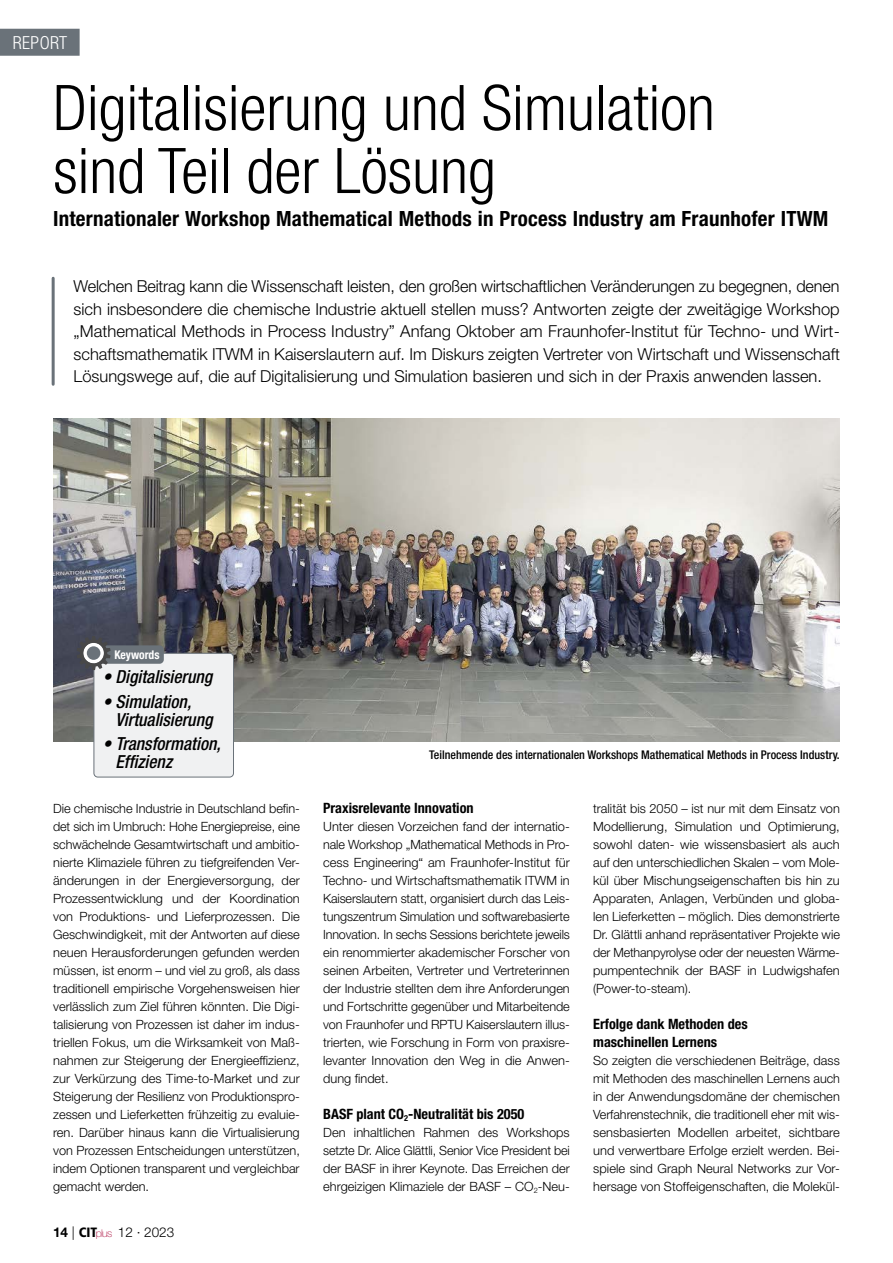
<style>
.page{position:relative;width:893px;height:1263px;background:#fff}
.page>*{position:absolute;margin:0;border:0;box-sizing:border-box;transform-origin:0 0}
.t1{font:300 condensed 63px/63px "Helvetica Neue LT Std";color:#000}
.t2{font:700 condensed 21px "Helvetica Neue LT Std";letter-spacing:.01em;color:#000}
.t3{font:italic 500 condensed 18px/18px "Helvetica Neue LT Std";color:#000}
.t4{font:300 condensed 18px "Helvetica Neue LT Std";letter-spacing:.025em;color:#fff}
.t5{font:300 16.5px/22.5px "Helvetica Neue LT Std";color:#000;text-align:justify}
.t6{font:700 condensed 14.25px/18px "Helvetica Neue LT Std";color:#000}
.t7{font:300 13.5px "Helvetica Neue LT Std";color:#000}
.t8{font:300 12.75px/18px "Helvetica Neue LT Std";color:#000;text-align:justify}
.t9{font:500 condensed 12px "Helvetica Neue LT Std";color:#000}
.t10{font:700 condensed 12px "Helvetica Neue LT Std";color:#fff;scale:.96 1}
.s1{font-weight:700}
.s2{font-family:"Frutiger LT Std";font-weight:900;font-stretch:condensed}
.s3{font-weight:100;font-size:10.65px;color:#aa0b3b}
</style>
<div class="page">
<hr style="left:52px;top:278px;width:3px;height:106px;background:#6a7279">
<img style="left:53px;top:418px;width:787px;height:323px">
<div style="left:94px;top:653px;width:139px;height:124px;background:#f0f1f2;border-radius:4px"></div>
<div style="left:94px;top:653px;width:140px;height:124px;border:1px solid #6a7279;border-radius:4px"></div>
<div style="left:93px;top:645px;width:71px;height:19px;background:#6a7279;border-radius:4px"></div>
<svg style="left:77px;top:636px;width:34px;height:34px"></svg>
<div style="left:87px;top:646px;width:13px;height:14px;background:#6a7279;border-radius:50%"></div>
<div style="left:0;top:29px;width:80px;height:27px;background:#6a7279"></div>
<h3 class="t4" style="left:13px;top:32px;width:47px">Report</h3>
<h1 class="t1" style="left:53px;top:76px;width:663px">Digitalisierung und Simulation sind Teil der Lösung</h1>
<h2 class="t2" style="left:53px;top:205px;width:777px">Internationaler Workshop Mathematical Methods in Process Industry am Fraunhofer ITWM</h2>
<p class="t5" style="left:74px;top:275px;width:768px">Welchen Beitrag kann die Wissenschaft leisten, den großen wirtschaftlichen Veränderungen zu begegnen, denen sich insbesondere die chemische Industrie aktuell stellen muss? Antworten zeigte der zweitägige Workshop „Mathematical Methods in Process Industry” Anfang Oktober am Fraunhofer-Institut für Techno- und Wirt&shy;schaftsmathematik ITWM in Kaiserslautern auf. Im Diskurs zeigten Vertreter von Wirtschaft und Wissenschaft Lösungswege auf, die auf Digitalisierung und Simulation basieren und sich in der Praxis anwenden lassen.</p>
<p class="t10" style="left:114px;top:647px;width:49px">Keywords</p>
<h3 class="t3" style="left:103px;top:668px;width:111px">• Digitalisierung</h3>
<h3 class="t3" style="left:116px;top:693px;width:98px;text-indent:-13px">• Simulation,<br>Virtualisierung</h3>
<h3 class="t3" style="left:116px;top:735px;width:107px;text-indent:-13px">• Transformation,<br>Effizienz</h3>
<p class="t9" style="left:429px;top:748px;width:412px">Teilnehmende des internationalen Workshops Mathematical Methods in Process Industry.</p>
<p class="t8" style="left:53px;top:799px;width:248px">Die chemische Industrie in Deutschland befin&shy;det sich im Umbruch: Hohe Energiepreise, eine schwächelnde Gesamtwirtschaft und ambitio&shy;nierte Klimaziele führen zu tiefgreifenden Ver&shy;änderungen in der Energieversorgung, der Prozessentwicklung und der Koordination von Produktions- und Lieferprozessen. Die Geschwindigkeit, mit der Antworten auf diese neuen Herausforderungen gefunden werden müssen, ist enorm – und viel zu groß, als dass traditionell empirische Vorgehensweisen hier verlässlich zum Ziel führen könnten. Die Digi&shy;talisierung von Prozessen ist daher im indus&shy;triellen Fokus, um die Wirksamkeit von Maß&shy;nahmen zur Steigerung der Energieeffizienz, zur Verkürzung des Time-to-Market und zur Steigerung der Resilienz von Produktionspro&shy;zessen und Lieferketten frühzeitig zu evaluie&shy;ren. Darüber hinaus kann die Virtualisierung von Prozessen Entscheidungen unterstützen, indem Optionen transparent und vergleichbar gemacht werden.</p>
<p class="t6" style="left:323px;top:799px;width:152px">Praxisrelevante Innovation</p>
<p class="t8" style="left:323px;top:817px;width:248px">Unter diesen Vorzeichen fand der internatio&shy;nale Workshop „Mathematical Methods in Pro&shy;cess Engineering“ am Fraunhofer-Institut für Techno- und Wirtschaftsmathematik ITWM in Kaiserslautern statt, organisiert durch das Leis&shy;tungszentrum Simulation und softwarebasierte Innovation. In sechs Sessions berichtete jeweils ein renommierter akademischer Forscher von seinen Arbeiten, Vertreter und Vertreterinnen der Industrie stellten dem ihre Anforderungen und Fortschritte gegenüber und Mitarbeitende von Fraunhofer und RPTU Kaiserslautern illus&shy;trierten, wie Forschung in Form von praxisre&shy;levanter Innovation den Weg in die Anwen&shy;dung findet.</p>
<p class="t6" style="left:323px;top:1104px;width:203px">BASF plant CO<sub>2</sub>-Neutralität bis 2050</p>
<p class="t8" style="left:323px;top:1123px;width:248px">Den inhaltlichen Rahmen des Workshops setzte Dr. Alice Glättli, Senior Vice President bei der BASF in ihrer Keynote. Das Erreichen der ehrgeizigen Klimaziele der BASF – CO<sub>2</sub>-Neu-</p>
<p class="t7" style="left:53px;top:1224px;width:123px"><span class="s1">14</span> | <span class="s2">CIT</span><span class="s3">plus</span> 12 · 2023</p>
<p class="t8" style="left:593px;top:799px;width:248px">tralität bis 2050 – ist nur mit dem Einsatz von Modellierung, Simulation und Optimierung, sowohl daten- wie wissensbasiert als auch auf den unterschiedlichen Skalen – vom Mole&shy;kül über Mischungseigenschaften bis hin zu Apparaten, Anlagen, Verbünden und globa&shy;len Lieferketten – möglich. Dies demonstrierte Dr. Glättli anhand repräsentativer Projekte wie der Methanpyrolyse oder der neuesten Wärme&shy;pumpentechnik der BASF in Ludwigshafen (Power-to-steam).</p>
<p class="t6" style="left:593px;top:1015px;width:156px">Erfolge dank Methoden des maschinellen Lernens</p>
<p class="t8" style="left:593px;top:1051px;width:248px">So zeigten die verschiedenen Beiträge, dass mit Methoden des maschinellen Lernens auch in der Anwendungsdomäne der chemischen Verfahrenstechnik, die traditionell eher mit wis&shy;sensbasierten Modellen arbeitet, sichtbare und verwertbare Erfolge erzielt werden. Bei&shy;spiele sind Graph Neural Networks zur Vor&shy;hersage von Stoffeigenschaften, die Molekül-</p>
</div>
